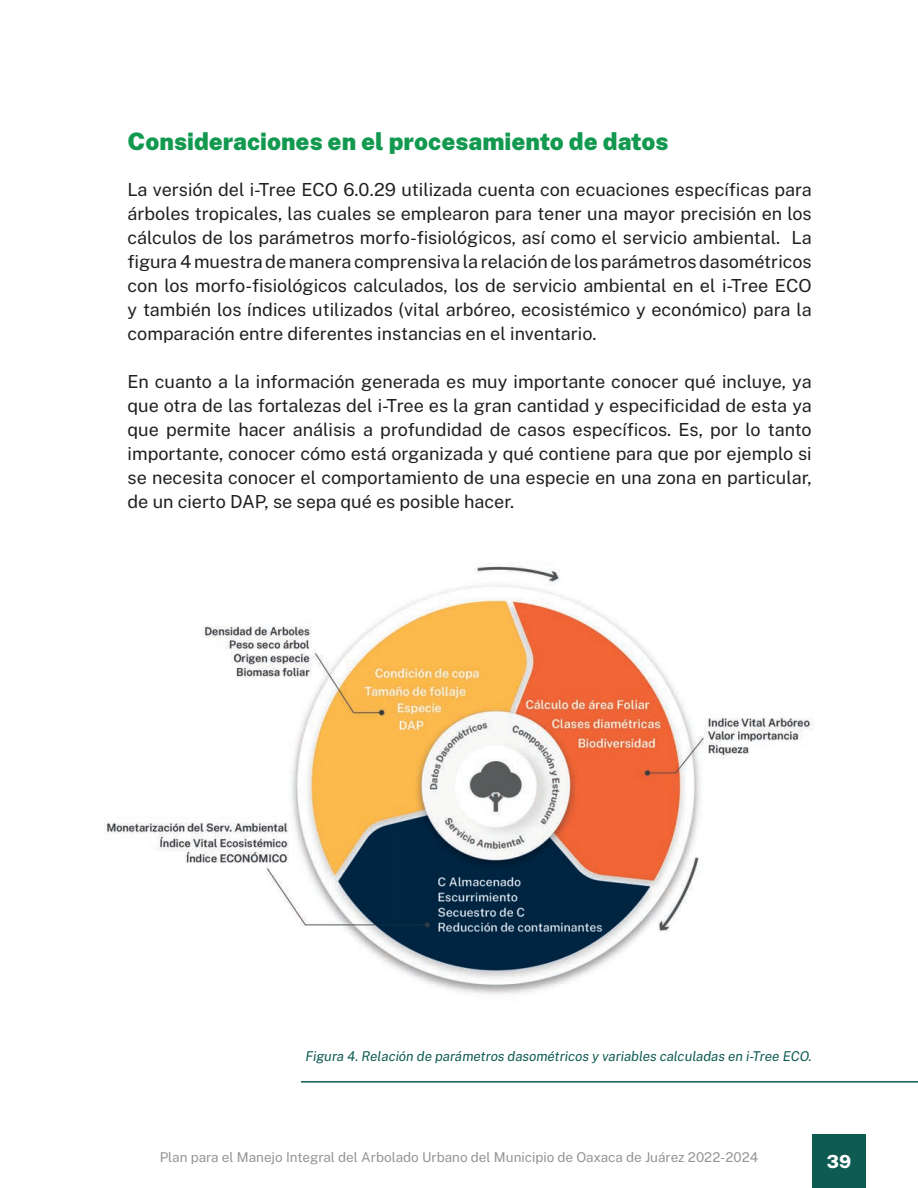
<style>
.page{position:relative;width:918px;height:1188px;background:#fff}
.page>*{position:absolute;margin:0;border:0;box-sizing:border-box;transform-origin:0 0}
.t1{font:900 24px "Public Sans";color:#12994f}
.t2{font:18px/24px "Public Sans";color:#231f20;text-align:justify}
.t3{font:800 18px "Public Sans";color:#fff}
.t4{font:13.5px "Public Sans";color:#939598}
.t5{font:italic 13.5px "Public Sans";color:#0e5b52}
</style>
<div class="page">
<div style="left:812px;top:1134px;width:54px;height:54px;background:#0e5b52"></div>
<img style="left:104px;top:563px;width:709px;height:432px">
<hr style="left:301px;top:1081px;width:617px;height:2px;background:#0e5b52">
<h1 class="t1" style="left:128px;top:126px;width:542px">Consideraciones en el procesamiento de datos</h1>
<p class="t2" style="left:128px;top:177px;width:686px">La versión del i-Tree ECO 6.0.29 utilizada cuenta con ecuaciones específicas para árboles tropicales, las cuales se emplearon para tener una mayor precisión en los cálculos de los parámetros morfo-fisiológicos, así como el servicio ambiental. La figura 4 muestra de manera comprensiva la relación de los parámetros dasométricos con los morfo-fisiológicos calculados, los de servicio ambiental en el i-Tree ECO y también los índices utilizados (vital arbóreo, ecosistémico y económico) para la comparación entre diferentes instancias en el inventario.</p>
<p class="t2" style="left:128px;top:369px;width:686px">En cuanto a la información generada es muy importante conocer qué incluye, ya que otra de las fortalezas del i-Tree es la gran cantidad y especificidad de esta ya que permite hacer análisis a profundidad de casos específicos. Es, por lo tanto importante, conocer cómo está organizada y qué contiene para que por ejemplo si se necesita conocer el comportamiento de una especie en una zona en particular, de un cierto DAP, se sepa qué es posible hacer.</p>
<p class="t5" style="left:305px;top:1047px;width:508px">Figura 4. Relación de parámetros dasométricos y variables calculadas en i-Tree ECO.</p>
<p class="t4" style="left:160px;top:1148px;width:600px">Plan para el Manejo Integral del Arbolado Urbano del Municipio de Oaxaca de Juárez 2022-2024</p>
<p class="t3" style="left:827px;top:1150px;width:26px">39</p>
</div>
